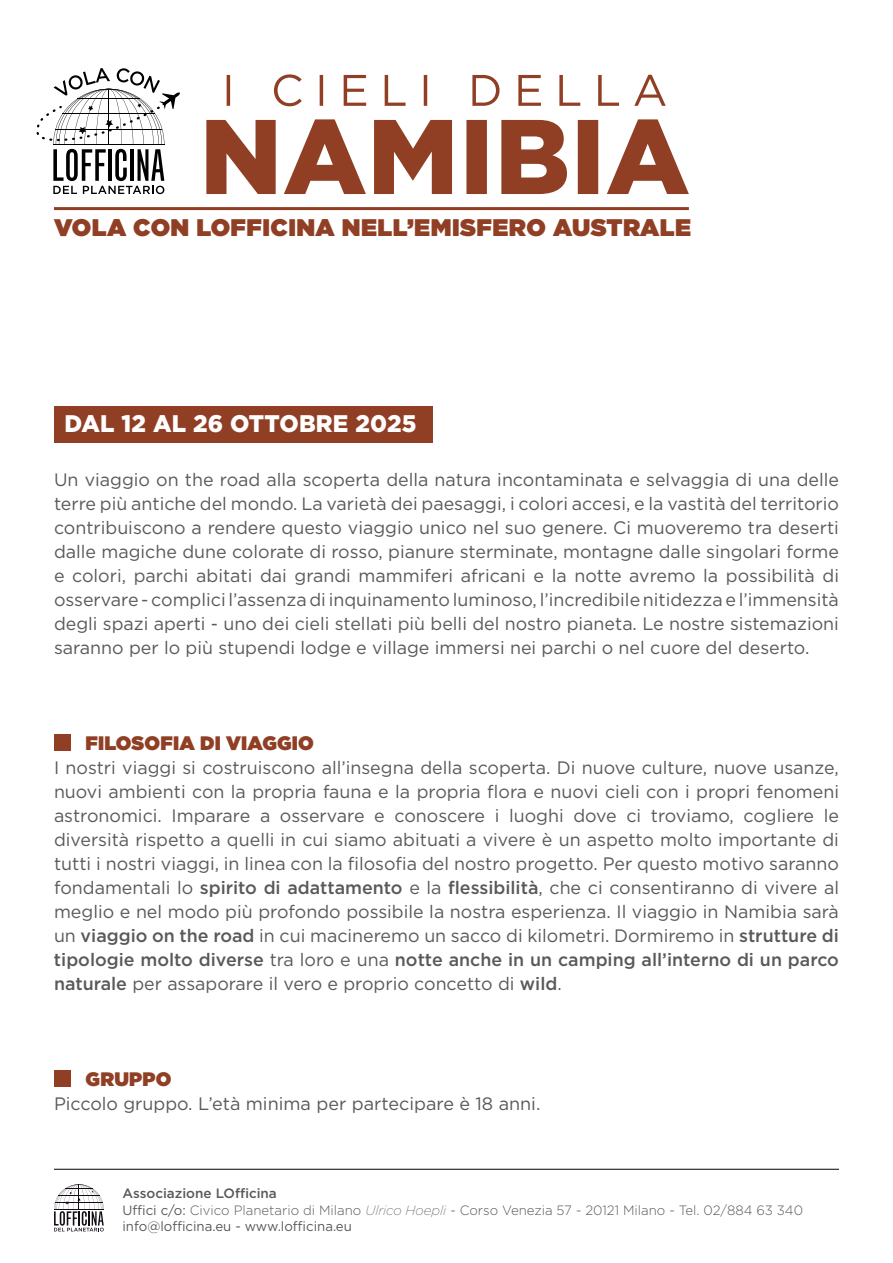
<style>
.page{position:relative;width:893px;height:1263px;background:#fff}
.page>*{position:absolute;margin:0;border:0;box-sizing:border-box;transform-origin:0 0}
.t1{font:900 24px "Gotham";letter-spacing:.02em;color:#903f24}
.t2{font:900 24px "Gotham";letter-spacing:.01em;color:#fff}
.t3{font:900 19.5px "Gotham";letter-spacing:.01em;color:#903f24}
.t4{font:18px/24px "Gotham";color:#58595b;text-align:justify}
.t5{font:300 13.5px/16.5px "Gotham";color:#58595b}
.s1{font-weight:500}
.s2{font-weight:400}
.s3{font-weight:200;font-style:italic}
</style>
<div class="page">
<div style="left:54px;top:735px;width:16px;height:16px;background:#903f24"></div>
<div style="left:54px;top:1071px;width:16px;height:16px;background:#903f24"></div>
<hr style="left:54px;top:207px;width:635px;height:3px;background:#903f24">
<div style="left:54px;top:406px;width:378px;height:36px;background:#903f24"></div>
<svg style="left:206px;top:119px;width:483px;height:75px"></svg>
<svg style="left:227px;top:74px;width:439px;height:32px"></svg>
<svg style="left:36px;top:68px;width:144px;height:126px"></svg>
<hr style="left:54px;top:1169px;width:785px;height:1px;background:#000">
<svg style="left:54px;top:1184px;width:50px;height:47px"></svg>
<h1 class="t1" style="left:54px;top:210px;width:639px">VOLA CON LOFFICINA NELL’EMISFERO AUSTRALE</h1>
<h1 class="t2" style="left:65px;top:407px;width:353px">DAL 12 AL 26 OTTOBRE 2025</h1>
<p class="t4" style="left:54px;top:467px;width:787px">Un viaggio on the road alla scoperta della natura incontaminata e selvaggia di una delle terre più antiche del mondo. La varietà dei paesaggi, i colori accesi, e la vastità del territorio contribuiscono a rendere questo viaggio unico nel suo genere. Ci muoveremo tra deserti dalle magiche dune colorate di rosso, pianure sterminate, montagne dalle singolari forme e colori, parchi abitati dai grandi mammiferi africani e la notte avremo la possibilità di osservare - complici l’assenza di inquinamento luminoso, l’incredibile nitidezza e l’immensità degli spazi aperti - uno dei cieli stellati più belli del nostro pianeta. Le nostre sistemazioni saranno per lo più stupendi lodge e village immersi nei parchi o nel cuore del deserto.</p>
<p class="t3" style="left:86px;top:729px;width:230px">FILOSOFIA DI VIAGGIO</p>
<p class="t4" style="left:54px;top:755px;width:787px">I nostri viaggi si costruiscono all’insegna della scoperta. Di nuove culture, nuove usanze, nuovi ambienti con la propria fauna e la propria flora e nuovi cieli con i propri fenomeni astronomici. Imparare a osservare e conoscere i luoghi dove ci troviamo, cogliere le diversità rispetto a quelli in cui siamo abituati a vivere è un aspetto molto importante di tutti i nostri viaggi, in linea con la filosofia del nostro progetto. Per questo motivo saranno fondamentali lo <span class="s1">spirito di adattamento</span> e la <span class="s1">flessibilità</span>, che ci consentiranno di vivere al meglio e nel modo più profondo possibile la nostra esperienza. Il viaggio in Namibia sarà un <span class="s1">viaggio on the road</span> in cui macineremo un sacco di kilometri. Dormiremo in <span class="s1">strutture di tipologie molto diverse</span> tra loro e una <span class="s1">notte anche in un camping all’interno di un parco naturale</span> per assaporare il vero e proprio concetto di <span class="s1">wild</span>.</p>
<p class="t3" style="left:86px;top:1065px;width:86px">GRUPPO</p>
<p class="t4" style="left:54px;top:1091px;width:488px">Piccolo gruppo. L’età minima per partecipare è 18 anni.</p>
<p class="t5" style="left:122px;top:1185px;width:682px"><span class="s1">Associazione LOfficina<br></span><span class="s2">Uffici c/o:</span> Civico Planetario di Milano <span class="s3">Ulrico Hoepli</span> - Corso Venezia 57 - 20121 Milano - Tel. 02/884 63 340 <span class="s2">info@lofficina.eu - www.lofficina.eu</span></p>
</div>
